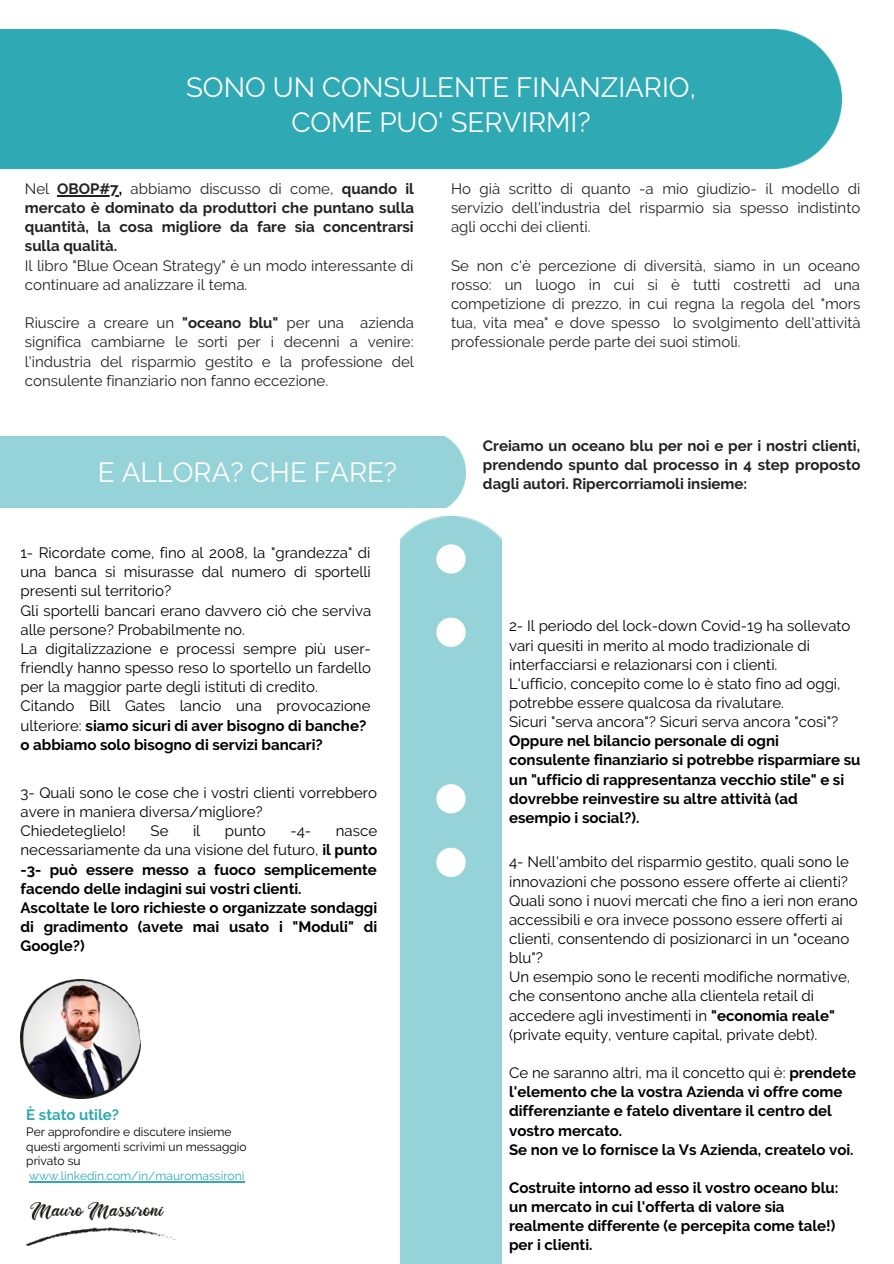
<style>
.page{position:relative;width:894px;height:1264px;background:#fff}
.page>*{position:absolute;margin:0;border:0;box-sizing:border-box;transform-origin:0 0}
.t1{font:27.6px/35.7px "Raleway";color:#fff;text-align:center}
.t2{font:15px/19.2px "Raleway";color:#000}
.t3{font:700 15px/19.2px "Raleway";color:#000}
.t4{font:15px/19.2px "Raleway";color:#222;text-align:justify}
.t5{font:700 15px/19.2px "Raleway";color:#222;text-align:justify}
.t6{font:700 15px "Raleway";color:#30a9b3}
.t7{font:12px/14.7px "Raleway";color:#000}
.t8{font:12px "Raleway";color:#30a9b3}
.s1{font-weight:400}
.s2{color:#000}
.s3{font-weight:700}
</style>
<div class="page">
<div style="left:0;top:30px;width:841px;height:138px;background:#2faab5"></div>
<img style="left:25px;top:1202px;width:151px;height:43px">
<svg style="left:436px;top:544px;width:29px;height:29px"></svg>
<svg style="left:436px;top:617px;width:29px;height:30px"></svg>
<hr style="left:57px;top:195px;width:62px;height:1px;background:#222">
<hr style="left:29px;top:1181px;width:215px;height:1px;background:#30a9b3">
<img style="left:21px;top:979px;width:119px;height:119px">
<svg style="left:436px;top:784px;width:29px;height:29px"></svg>
<svg style="left:436px;top:847px;width:29px;height:30px"></svg>
<h1 class="t1" style="left:186px;top:69px;width:511px">SONO UN CONSULENTE FINANZIARIO,<br>COME PUO' SERVIRMI?</h1>
<p class="t5" style="left:25px;top:179px;width:390px"><span class="s1">Nel</span> OBOP#7<span class="s2">,</span> <span class="s1">abbiamo discusso di come,</span> quando il mercato è dominato da produttori che puntano sulla quantità, la cosa migliore da fare sia concentrarsi sulla qualità.</p>
<p class="t4" style="left:25px;top:256px;width:390px">Il libro "Blue Ocean Strategy" è un modo interessante di continuare ad analizzare il tema.</p>
<p class="t4" style="left:25px;top:313px;width:390px">Riuscire a creare un <span class="s3">"oceano blu"</span> per una azienda significa cambiarne le sorti per i decenni a venire: l'industria del risparmio gestito e la professione del consulente finanziario non fanno eccezione.</p>
<h1 class="t1" style="left:98px;top:454px;width:300px">E ALLORA? CHE FARE?</h1>
<p class="t2" style="left:21px;top:543px;width:352px">1- Ricordate come, fino al 2008, la "grandezza" di una banca si misurasse dal numero di sportelli presenti sul territorio?<br>Gli sportelli bancari erano davvero ciò che serviva alle persone? Probabilmente no.<br>La digitalizzazione e processi sempre più user&shy;friendly hanno spesso reso lo sportello un fardello per la maggior parte degli istituti di credito.<br>Citando Bill Gates lancio una provocazione ulteriore: <span class="s3">siamo sicuri di aver bisogno di banche? o abbiamo solo bisogno di servizi bancari?</span></p>
<p class="t2" style="left:21px;top:783px;width:358px">3- Quali sono le cose che i vostri clienti vorrebbero avere in maniera diversa/migliore?<br>Chiedeteglielo!</p>
<p class="t2" style="left:150px;top:821px;width:19px">Se</p>
<p class="t2" style="left:193px;top:821px;width:9px">il</p>
<p class="t2" style="left:225px;top:821px;width:42px">punto</p>
<p class="t2" style="left:290px;top:821px;width:22px">-4-</p>
<p class="t3" style="left:21px;top:821px;width:358px;text-indent:315px"><span class="s1">nasce necessariamente da una visione del futuro,</span> il punto -3- può essere messo a fuoco semplicemente facendo delle indagini sui vostri clienti.<br>Ascoltate le loro richieste o organizzate sondaggi di gradimento (avete mai usato i "Moduli" di Google?)</p>
<p class="t6" style="left:26px;top:1106px;width:94px">È stato utile?</p>
<p class="t7" style="left:26px;top:1124px;width:222px">Per approfondire e discutere insieme questi argomenti scrivimi un messaggio privato su</p>
<p class="t8" style="left:29px;top:1168px;width:216px">www.linkedin.com/in/mauromassironi</p>
<p class="t4" style="left:451px;top:179px;width:411px">Ho già scritto di quanto -a mio giudizio- il modello di servizio dell'industria del risparmio sia spesso indistinto agli occhi dei clienti.</p>
<p class="t4" style="left:451px;top:256px;width:411px">Se non c'è percezione di diversità, siamo in un oceano rosso: un luogo in cui si è tutti costretti ad una competizione di prezzo, in cui regna la regola del "mors tua, vita mea" e dove spesso lo svolgimento dell'attività professionale perde parte dei suoi stimoli.</p>
<p class="t5" style="left:483px;top:435px;width:379px">Creiamo un oceano blu per noi e per i nostri clienti, prendendo spunto dal processo in 4 step proposto dagli autori. Ripercorriamoli insieme:</p>
<p class="t2" style="left:509px;top:616px;width:343px">2- Il periodo del lock-down Covid-19 ha sollevato vari quesiti in merito al modo tradizionale di interfacciarsi e relazionarsi con i clienti.<br>L'ufficio, concepito come lo è stato fino ad oggi, potrebbe essere qualcosa da rivalutare.<br>Sicuri "serva ancora"? Sicuri serva ancora "così"?</p>
<p class="t3" style="left:509px;top:731px;width:353px">Oppure nel bilancio personale di ogni consulente finanziario si potrebbe risparmiare su un "ufficio di rappresentanza vecchio stile" e si dovrebbe reinvestire su altre attività (ad esempio i social?).</p>
<p class="t2" style="left:509px;top:852px;width:350px">4- Nell'ambito del risparmio gestito, quali sono le innovazioni che possono essere offerte ai clienti?<br>Quali sono i nuovi mercati che fino a ieri non erano accessibili e ora invece possono essere offerti ai clienti, consentendo di posizionarci in un "oceano blu"?<br>Un esempio sono le recenti modifiche normative, che consentono anche alla clientela retail di accedere agli investimenti in <span class="s3">"economia reale" </span>(private equity, venture capital, private debt).</p>
<p class="t3" style="left:509px;top:1063px;width:348px"><span class="s1">Ce ne saranno altri, ma il concetto qui è:</span> prendete l'elemento che la vostra Azienda vi offre come differenziante e fatelo diventare il centro del vostro mercato.<br>Se non ve lo fornisce la Vs Azienda, createlo voi.</p>
<p class="t3" style="left:509px;top:1178px;width:331px">Costruite intorno ad esso il vostro oceano blu: un mercato in cui l'offerta di valore sia realmente differente (e percepita come tale!) per i clienti.</p>
</div>
